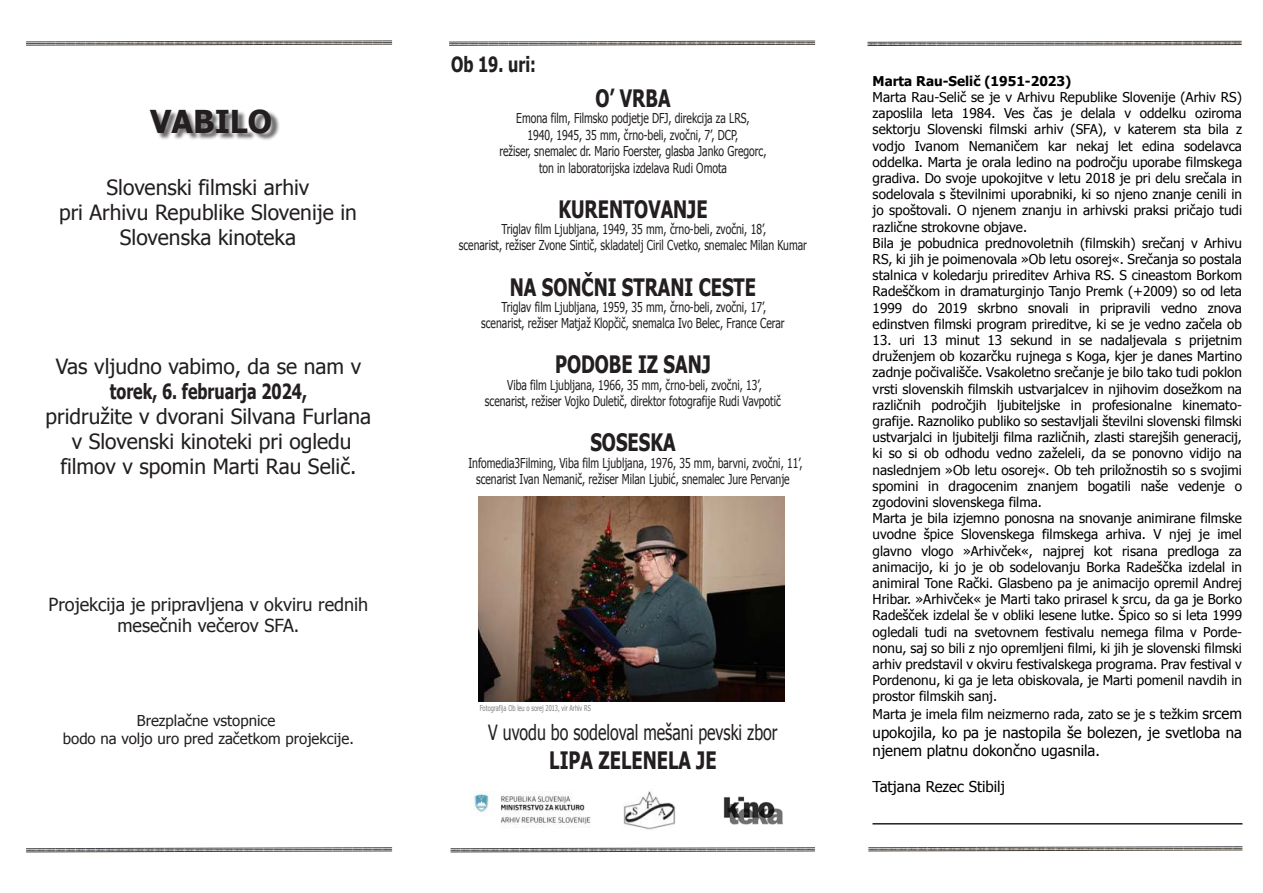
<style>
.page{position:relative;width:1263px;height:893px;background:#fff}
.page>*{position:absolute;margin:0;border:0;box-sizing:border-box;transform-origin:0 0}
.t1{font:700 31.5px "Tahoma";color:#231f20}
.t2{font:700 24px "Tahoma";color:#231f20;scale:.76 1}
.t3{font:21px/25.2px "Tahoma";color:#231f20;text-align:center}
.t4{font:21px "Tahoma";color:#231f20;scale:.76 1}
.t5{font:700 21px "Tahoma";color:#231f20;scale:.76 1}
.t6{font:18px/21.6px "Tahoma";color:#231f20;text-align:center}
.t7{font:15px/18px "Tahoma";color:#000}
.t8{font:15px/18px "Tahoma";color:#231f20;text-align:center}
.t9{font:13.65px/16.4px "Tahoma";color:#231f20;text-align:center;scale:.76 1}
.t10{font:13.5px/16.2px "Tahoma";color:#000}
.t11{font:700 13.5px "Tahoma";color:#000}
.t12{font:7.95px "Tahoma";color:#808184;scale:.71 1}
.s1{font-size:15px}
</style>
<div class="page">
<svg style="left:26px;top:41px;width:366px;height:5px;background:#969492"></svg>
<svg style="left:449px;top:41px;width:366px;height:5px;background:#93918f"></svg>
<svg style="left:867px;top:41px;width:375px;height:5px;background:#908e8c"></svg>
<svg style="left:868px;top:846px;width:374px;height:6px"></svg>
<svg style="left:26px;top:847px;width:366px;height:6px"></svg>
<img style="left:152px;top:111px;width:127px;height:29px">
<img style="left:723px;top:796px;width:60px;height:29px">
<img style="left:470px;top:791px;width:121px;height:36px">
<img style="left:624px;top:791px;width:52px;height:39px">
<hr style="left:872px;top:823px;width:370px;height:1px;background:#231f20">
<img style="left:478px;top:497px;width:307px;height:204px">
<svg style="left:450px;top:847px;width:365px;height:6px"></svg>
<h1 class="t1" style="left:150px;top:109px;width:123px">VABILO</h1>
<h3 class="t3" style="left:59px;top:176px;width:299px">Slovenski filmski arhiv<br>pri Arhivu Republike Slovenije in<br>Slovenska kinoteka</h3>
<h3 class="t3" style="left:56px;top:355px;width:307px">Vas vljudno vabimo, da se nam v</h3>
<h3 class="t5" style="left:110px;top:383px;width:261px">torek, 6. februarja 2024,</h3>
<h3 class="t3" style="left:46px;top:403px;width:327px">pridružite v dvorani Silvana Furlana v Slovenski kinoteki pri ogledu filmov v spomin Marti Rau Selič.</h3>
<h3 class="t6" style="left:49px;top:594px;width:321px">Projekcija je pripravljena v okviru rednih mesečnih večerov SFA.</h3>
<p class="t8" style="left:63px;top:711px;width:292px">Brezplačne vstopnice<br>bodo na voljo uro pred začetkom projekcije.</p>
<h3 class="t5" style="left:451px;top:56px;width:113px">Ob 19. uri:</h3>
<h2 class="t2" style="left:595px;top:89px;width:100px">O’ VRBA</h2>
<p class="t9" style="left:499px;top:110px;width:353px">Emona film, Filmsko podjetje DFJ, direkcija za LRS,<br>1940, 1945, 35 mm, črno-beli, zvočni, 7’, DCP,<br>režiser, snemalec dr. Mario Foerster, glasba Janko Gregorc, ton in laboratorijska izdelava Rudi Omota</p>
<h2 class="t2" style="left:558px;top:199px;width:198px">KURENTOVANJE</h2>
<p class="t9" style="left:459px;top:220px;width:460px">Triglav film Ljubljana, 1949, 35 mm, črno-beli, zvočni, 18’,<br>scenarist, režiser Zvone Sintič, skladatelj Ciril Cvetko, snemalec Milan Kumar</p>
<h2 class="t2" style="left:510px;top:270px;width:325px">NA SONČNI STRANI CESTE</h2>
<p class="t9" style="left:481px;top:298px;width:401px">Triglav film Ljubljana, 1959, 35 mm, črno-beli, zvočni, 17’, scenarist, režiser Matjaž Klopčič, snemalca Ivo Belec, France Cerar</p>
<h2 class="t2" style="left:555px;top:355px;width:207px">PODOBE IZ SANJ</h2>
<p class="t9" style="left:485px;top:376px;width:391px">Viba film Ljubljana, 1966, 35 mm, črno-beli, zvočni, 13’, scenarist, režiser Vojko Duletič, direktor fotografije Rudi Vavpotič</p>
<h2 class="t2" style="left:590px;top:433px;width:114px">SOSESKA</h2>
<p class="t9" style="left:468px;top:454px;width:441px">Infomedia3Filming, Viba film Ljubljana, 1976, 35 mm, barvni, zvočni, 11’, scenarist Ivan Nemanič, režiser Milan Ljubić, snemalec Jure Pervanje</p>
<p class="t12" style="left:480px;top:702px;width:158px">Fotografija Ob leu o sorej 2013, vir Arhiv RS</p>
<h3 class="t4" style="left:488px;top:723px;width:382px">V uvodu bo sodeloval mešani pevski zbor</h3>
<h2 class="t2" style="left:549px;top:750px;width:222px">LIPA ZELENELA JE</h2>
<p class="t11" style="left:873px;top:71px;width:200px">Marta Rau-Selič (1951-2023)</p>
<p class="t10" style="left:873px;top:88px;width:371px">Marta Rau-Selič se je v Arhivu Republike Slovenije (Arhiv RS) zaposlila leta 1984. Ves čas je delala v oddelku oziroma sektorju Slovenski filmski arhiv (SFA), v katerem sta bila z vodjo Ivanom Nemaničem kar nekaj let edina sodelavca oddelka. Marta je orala ledino na področju uporabe filmskega gradiva. Do svoje upokojitve v letu 2018 je pri delu srečala in sodelovala s številnimi uporabniki, ki so njeno znanje cenili in jo spoštovali. O njenem znanju in arhivski praksi pričajo tudi različne strokovne objave.<br>Bila je pobudnica prednovoletnih (filmskih) srečanj v Arhivu RS, ki jih je poimenovala »Ob letu osorej«. Srečanja so postala stalnica v koledarju prireditev Arhiva RS. S cineastom Borkom Radeščkom in dramaturginjo Tanjo Premk (+2009) so od leta 1999 do 2019 skrbno snovali in pripravili vedno znova edinstven filmski program prireditve, ki se je vedno začela ob</p>
<p class="t10" style="left:873px;top:331px;width:371px">13. uri 13 minut 13 sekund in se nadaljevala s prijetnim druženjem ob kozarčku rujnega s Koga, kjer je danes Martino zadnje počivališče. Vsakoletno srečanje je bilo tako tudi poklon vrsti slovenskih filmskih ustvarjalcev in njihovim dosežkom na različnih področjih ljubiteljske in profesionalne kinemato&shy;grafije. Raznoliko publiko so sestavljali številni slovenski filmski ustvarjalci in ljubitelji filma različnih, zlasti starejših generacij, ki so si ob odhodu vedno zaželeli, da se ponovno vidijo na naslednjem »Ob letu osorej«. Ob teh priložnostih so s svojimi spomini in dragocenim znanjem bogatili naše vedenje o zgodovini slovenskega filma.<br>Marta je bila izjemno ponosna na snovanje animirane filmske uvodne špice Slovenskega filmskega arhiva. V njej je imel glavno vlogo »Arhivček«, najprej kot risana predloga za animacijo, ki jo je ob sodelovanju Borka Radeščka izdelal in animiral Tone Rački. Glasbeno pa je animacijo opremil Andrej Hribar. »Arhivček« je Marti tako prirasel k srcu, da ga je Borko Radešček izdelal še v obliki lesene lutke. Špico so si leta 1999 ogledali tudi na svetovnem festivalu nemega filma v Porde&shy;nonu, saj so bili z njo opremljeni filmi, ki jih je slovenski filmski arhiv predstavil v okviru festivalskega programa. Prav festival v Pordenonu, ki ga je leta obiskovala, je Marti pomenil navdih in prostor filmskih sanj.</p>
<p class="t10" style="left:873px;top:706px;width:371px">Marta je imela film neizmerno rada, zato se je s težkim <span class="s1">srcem</span></p>
<p class="t7" style="left:873px;top:724px;width:371px">upokojila, ko pa je nastopila še bolezen, je svetloba na njenem platnu dokončno ugasnila.</p>
<p class="t7" style="left:873px;top:776px;width:134px">Tatjana Rezec Stibilj</p>
</div>
